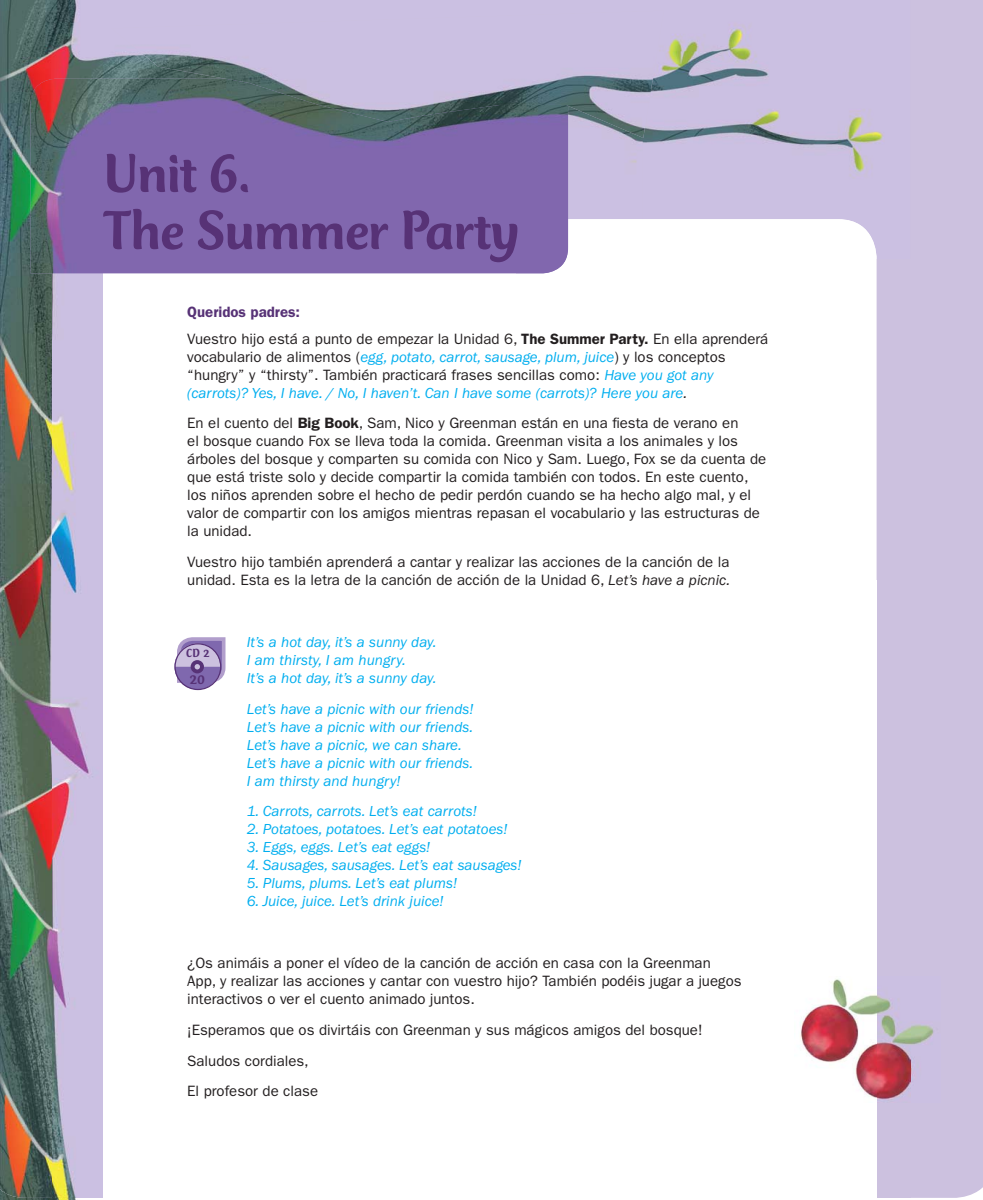
<style>
.page{position:relative;width:983px;height:1200px;background:#fff}
.page>*{position:absolute;margin:0;border:0;box-sizing:border-box;transform-origin:0 0}
.t1{font:500 57px/57px "Club Type Std";letter-spacing:-.01em;color:#573276}
.t2{font:15px/18px "ITC Franklin Gothic Std";color:#231f20}
.t3{font:italic 15px/18px "ITC Franklin Gothic Std";color:#00aeef}
.t4{font:500 14.7px "Club Type Std";color:#573276}
.t5{font:500 12.15px "Club Type Std";color:#573276}
.s1{font-weight:600;color:#573276}
.s2{font-weight:600}
.s3{font-style:normal;color:#231f20}
.s4{color:#231f20}
.s5{font-style:italic}
</style>
<div class="page">
<div style="left:909px;top:0;width:73px;height:1197px;background:#ccc1df"></div>
<img style="left:0;top:1197px;width:909px;height:2px">
<img style="left:0;top:0;width:267px;height:103px">
<div style="left:267px;top:0;width:642px;height:51px;background:#cbc0e2"></div>
<img style="left:642px;top:51px;width:267px;height:208px">
<img style="left:0;top:103px;width:53px;height:1094px">
<div style="left:568px;top:138px;width:74px;height:81px;background:#cbc0e2"></div>
<img style="left:53px;top:273px;width:50px;height:924px">
<div style="left:876px;top:259px;width:33px;height:716px;background:#ccc1df"></div>
<img style="left:516px;top:219px;width:360px;height:55px">
<img style="left:515px;top:1197px;width:309px;height:2px">
<img style="left:824px;top:1197px;width:52px;height:2px">
<img style="left:30px;top:79px;width:538px;height:194px">
<img style="left:111px;top:11px;width:552px;height:127px">
<div style="left:174px;top:643px;width:46px;height:46px;background:#7f68ae;border-radius:50%"></div>
<svg style="left:174px;top:637px;width:52px;height:47px"></svg>
<div style="left:174px;top:643px;width:47px;height:47px;border:1px solid #573276;border-radius:50%"></div>
<img style="left:800px;top:975px;width:140px;height:126px">
<h1 class="t1" style="left:103px;top:149px;width:417px">Unit 6.<br>The Summer Party</h1>
<p class="t2" style="left:187px;top:299px;width:582px;line-height:26.5px"><span class="s1">Queridos padres:<br></span>Vuestro hijo está a punto de empezar la Unidad 6, <span class="s2">The Summer Party.</span> En ella aprenderá</p>
<p class="t3" style="left:187px;top:348px;width:539px"><span class="s3">vocabulario de alimentos (</span>egg, potato, carrot, sausage, plum, juice<span class="s3">) y los conceptos “hungry” y “thirsty”. También practicará frases sencillas como:</span> Have you got any (carrots)? Yes, I have. / No, I haven’t. Can I have some (carrots)? Here you are<span class="s4">.</span></p>
<p class="t2" style="left:187px;top:415px;width:580px">En el cuento del <span class="s2">Big Book</span>, Sam, Nico y Greenman están en una fiesta de verano en<br>el bosque cuando Fox se lleva toda la comida. Greenman visita a los animales y los árboles del bosque y comparten su comida con Nico y Sam. Luego, Fox se da cuenta de que está triste solo y decide compartir la comida también con todos. En este cuento, los niños aprenden sobre el hecho de pedir perdón cuando se ha hecho algo mal, y el valor de compartir con los amigos mientras repasan el vocabulario y las estructuras de la unidad.</p>
<p class="t2" style="left:187px;top:554px;width:544px">Vuestro hijo también aprenderá a cantar y realizar las acciones de la canción de la unidad. Esta es la letra de la canción de acción de la Unidad 6, <span class="s5">Let’s have a picnic.</span></p>
<p class="t5" style="left:186px;top:648px;width:25px">CD 2</p>
<p class="t4" style="left:190px;top:673px;width:16px">20</p>
<p class="t3" style="left:247px;top:633px;width:191px">It’s a hot day, it’s a sunny day.<br>I am thirsty, I am hungry.<br>It’s a hot day, it’s a sunny day.</p>
<p class="t3" style="left:247px;top:700px;width:228px">Let’s have a picnic with our friends!<br>Let’s have a picnic with our friends.<br>Let’s have a picnic, we can share.<br>Let’s have a picnic with our friends.<br>I am thirsty and hungry!</p>
<p class="t3" style="left:247px;top:803px;width:231px">1. Carrots, carrots. Let’s eat carrots!</p>
<p class="t3" style="left:247px;top:821px;width:262px">2. Potatoes, potatoes. Let’s eat potatoes!</p>
<p class="t3" style="left:247px;top:839px;width:185px">3. Eggs, eggs. Let’s eat eggs!</p>
<p class="t3" style="left:247px;top:857px;width:276px">4. Sausages, sausages. Let’s eat sausages!</p>
<p class="t3" style="left:247px;top:875px;width:212px">5. Plums, plums. Let’s eat plums!</p>
<p class="t3" style="left:247px;top:893px;width:198px">6. Juice, juice. Let’s drink juice!</p>
<p class="t2" style="left:187px;top:954px;width:555px">¿Os animáis a poner el vídeo de la canción de acción en casa con la Greenman<br>App, y realizar las acciones y cantar con vuestro hijo? También podéis jugar a juegos interactivos o ver el cuento animado juntos.</p>
<p class="t2" style="left:187px;top:1015px;width:516px;line-height:30.8px">¡Esperamos que os divirtáis con Greenman y sus mágicos amigos del bosque!<br>Saludos cordiales,<br>El profesor de clase</p>
</div>
